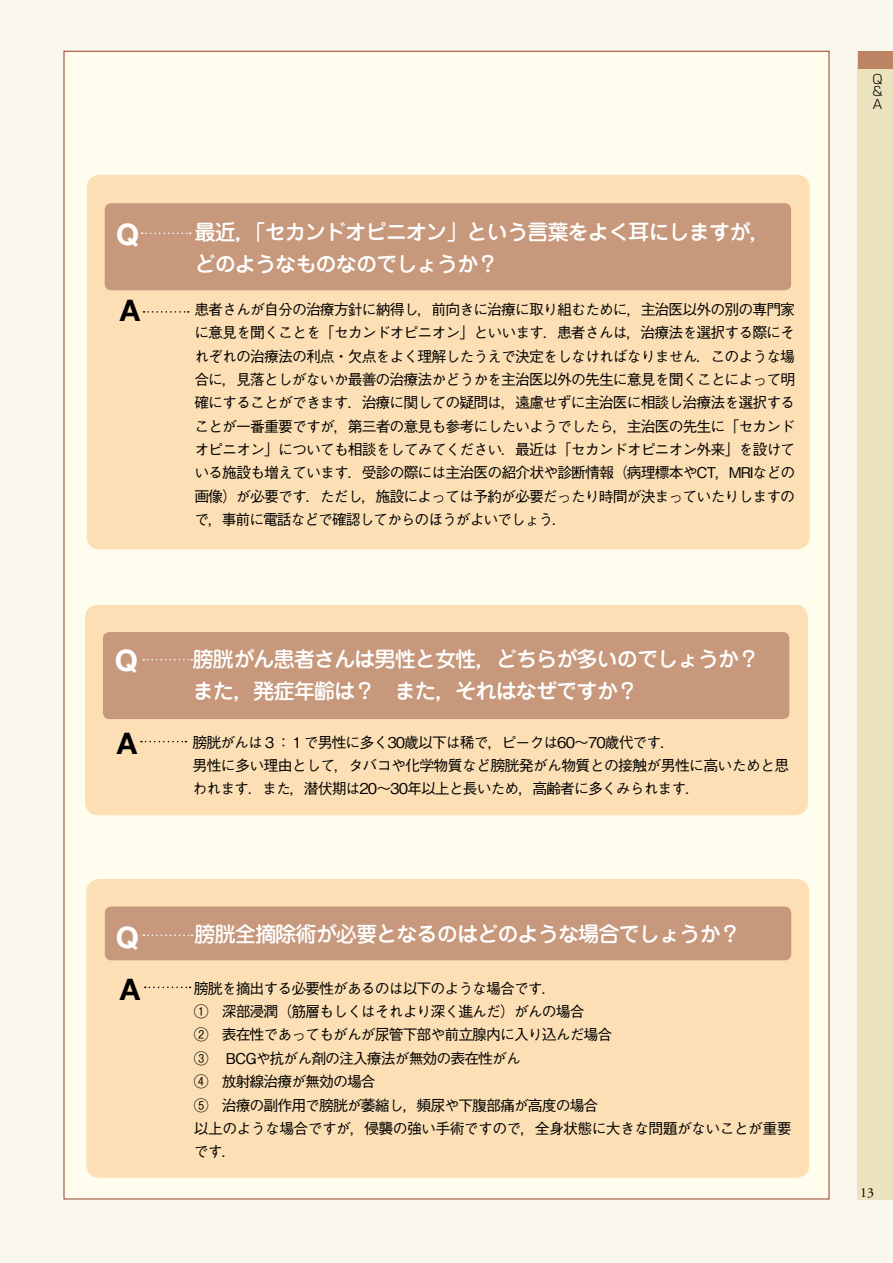
<style>
.page{position:relative;width:893px;height:1263px;background:#faf8ed}
.page>*{position:absolute;margin:0;border:0;box-sizing:border-box;transform-origin:0 0}
.t1{font:700 29.7px "Helvetica Neue";color:#fff}
.t2{font:700 29.7px "Helvetica Neue";color:#000}
.t3{font:500 21.3px/32px "Jun 34 Pro";letter-spacing:-.05em;color:#fff}
.t4{font:500 14.85px/23.4px "Gothic BBB Pro";letter-spacing:-.065em;color:#000}
.t5{font:13.8px "Adobe Garamond";color:#000}
.t6{font:300 12.75px/12.9px "Shin Go Pro";color:#000;text-align:justify}
</style>
<div class="page">
<div style="left:858px;top:53px;width:35px;height:1147px;background:#ebe3bd"></div>
<div style="left:858px;top:51px;width:35px;height:17px;background:#bd8464"></div>
<div style="left:64px;top:51px;width:765px;height:1148px;background:#fffeee"></div>
<div style="left:85px;top:605px;width:723px;height:210px;background:#fcdfb5;border-radius:13px"></div>
<div style="left:103px;top:632px;width:686px;height:87px;background:#c7987b;border-radius:6px"></div>
<svg style="left:143px;top:659px;width:49px;height:1px"></svg>
<svg style="left:141px;top:741px;width:45px;height:1px"></svg>
<div style="left:86px;top:879px;width:723px;height:299px;background:#fcdfb5;border-radius:13px"></div>
<div style="left:105px;top:906px;width:686px;height:54px;background:#c7987b;border-radius:6px"></div>
<svg style="left:143px;top:934px;width:50px;height:2px"></svg>
<svg style="left:145px;top:986px;width:46px;height:2px"></svg>
<div style="left:87px;top:175px;width:723px;height:374px;background:#fcdfb5;border-radius:13px"></div>
<div style="left:105px;top:203px;width:686px;height:87px;background:#c7987b;border-radius:6px"></div>
<svg style="left:142px;top:232px;width:49px;height:2px"></svg>
<svg style="left:144px;top:311px;width:45px;height:2px"></svg>
<h1 class="t1" style="left:116px;top:216px;width:25px">Q</h1>
<h1 class="t2" style="left:120px;top:292px;width:22px">A</h1>
<h1 class="t1" style="left:115px;top:642px;width:25px">Q</h1>
<h1 class="t2" style="left:117px;top:725px;width:22px">A</h1>
<h1 class="t1" style="left:116px;top:919px;width:25px">Q</h1>
<h1 class="t2" style="left:120px;top:971px;width:22px">A</h1>
<h2 class="t3" style="left:194px;top:214px;width:578px">最近，「セカンドオピニオン」という言葉をよく耳にしますが，どのようなものなのでしょうか？</h2>
<p class="t4" style="left:194px;top:296px;width:602px;text-align:justify">患者さんが自分の治療方針に納得し，前向きに治療に取り組むために，主治医以外の別の専門家に意見を聞くことを「セカンドオピニオン」といいます．患者さんは，治療法を選択する際にそれぞれの治療法の利点・欠点をよく理解したうえで決定をしなければなりません．このような場合に，見落としがないか最善の治療法かどうかを主治医以外の先生に意見を聞くことによって明確にすることができます．治療に関しての疑問は，遠慮せずに主治医に相談し治療法を選択することが一番重要ですが，第三者の意見も参考にしたいようでしたら，主治医の先生に「セカンドオピニオン」についても相談をしてみてください．最近は「セカンドオピニオン外来」を設けている施設も増えています．受診の際には主治医の紹介状や診断情報（病理標本やCT，MRIなどの画像）が必要です．ただし，施設によっては予約が必要だったり時間が決まっていたりしますので，事前に電話などで確認してからのほうがよいでしょう．</p>
<h2 class="t3" style="left:193px;top:641px;width:568px">膀胱がん患者さんは男性と女性，どちらが多いのでしょうか？また，発症年齢は？　また，それはなぜですか？</h2>
<p class="t4" style="left:193px;top:729px;width:598px">膀胱がんは３：１で男性に多く30歳以下は稀で，ピークは60〜70歳代です．<br>男性に多い理由として，タバコや化学物質など膀胱発がん物質との接触が男性に高いためと思われます．また，潜伏期は20〜30年以上と長いため，高齢者に多くみられます．</p>
<h2 class="t3" style="left:194px;top:916px;width:548px">膀胱全摘除術が必要となるのはどのような場合でしょうか？</h2>
<p class="t4" style="left:194px;top:974px;width:599px">膀胱を摘出する必要性があるのは以下のような場合です．<br>①　深部浸潤（筋層もしくはそれより深く進んだ）がんの場合<br>②　表在性であってもがんが尿管下部や前立腺内に入り込んだ場合<br>③　 BCGや抗がん剤の注入療法が無効の表在性がん<br>④　放射線治療が無効の場合<br>⑤　治療の副作用で膀胱が萎縮し，頻尿や下腹部痛が高度の場合<br>以上のような場合ですが，侵襲の強い手術ですので，全身状態に大きな問題がないことが重要です．</p>
<p class="t6" style="left:871px;top:71px;width:13px">Ｑ＆Ａ</p>
<p class="t5" style="left:860px;top:1185px;width:15px">13</p>
</div>
